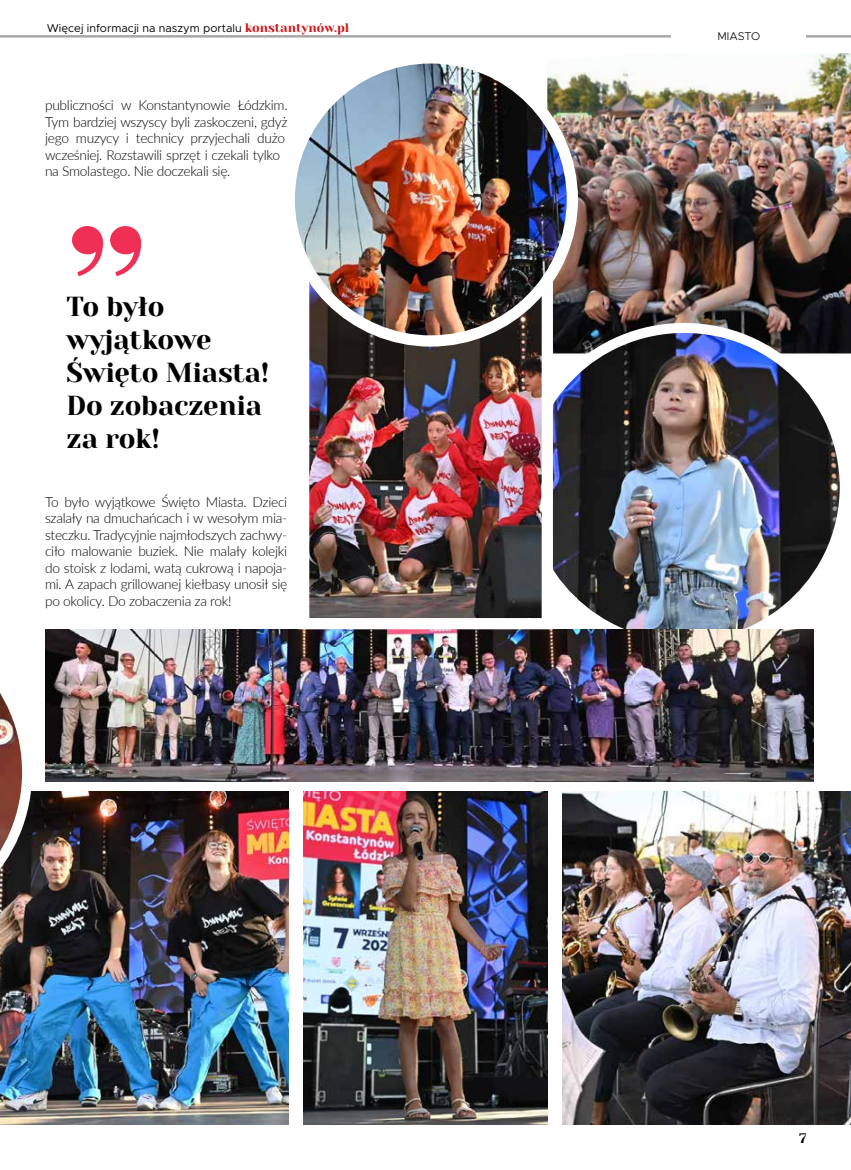
<style>
.page{position:relative;width:851px;height:1170px;background:#fff}
.page>*{position:absolute;margin:0;border:0;box-sizing:border-box;transform-origin:0 0}
.t1{font:27.5px/33px "Yeseva One";letter-spacing:-.01em;color:#000}
.t2{font:300 13.75px/16.5px "Lato";letter-spacing:-.02em;color:#000}
.t3{font:13.75px "Yeseva One";color:#000}
.t4{font:11.25px "Metropolis";color:#000}
.t5{font:300 11.25px "Metropolis";color:#000}
.s1{font-family:"Yeseva One";font-size:12.5px;color:#cd1719}
</style>
<div class="page">
<hr style="left:0;top:35px;width:850px;height:3px;background:#a8a8a7">
<img style="left:547px;top:53px;width:303px;height:300px">
<img style="left:553px;top:328px;width:291px;height:317px">
<img style="left:562px;top:791px;width:288px;height:333px">
<div style="left:671px;top:31px;width:134px;height:11px;background:#fff"></div>
<svg style="left:72px;top:226px;width:69px;height:50px"></svg>
<img style="left:303px;top:791px;width:244px;height:333px">
<img style="left:0;top:791px;width:288px;height:333px">
<img style="left:45px;top:629px;width:768px;height:152px">
<img style="left:310px;top:283px;width:231px;height:334px">
<img style="left:289px;top:58px;width:283px;height:283px;border-radius:141px">
<div style="left:283px;top:52px;width:295px;height:294px;border:11px solid #fff;border-radius:50%"></div>
<img style="left:0;top:693px;width:32px;height:241px">
<p class="t4" style="left:47px;top:21px;width:304px">Więcej informacji na naszym portalu <span class="s1">konstantynów.pl</span></p>
<p class="t2" style="left:45px;top:97px;width:244px">publiczności w Konstantynowie Łódzkim.<br>Tym bardziej wszyscy byli zaskoczeni, gdyż jego muzycy i technicy przyjechali dużo wcześniej. Rozstawili sprzęt i czekali tylko na Smolastego. Nie doczekali się.</p>
<h1 class="t1" style="left:67px;top:290px;width:204px">To było wyjątkowe<br>Święto Miasta!<br>Do zobaczenia za rok!</h1>
<p class="t2" style="left:45px;top:493px;width:244px;text-align:justify">To było wyjątkowe Święto Miasta. Dzieci szalały na dmuchańcach i w wesołym mia&shy;steczku. Tradycyjnie najmłodszych zachwy&shy;ciło malowanie buziek. Nie malały kolejki do stoisk z lodami, watą cukrową i napoja&shy;mi. A zapach grillowanej kiełbasy unosił się po okolicy. Do zobaczenia za rok!</p>
<p class="t5" style="left:717px;top:29px;width:44px">MIASTO</p>
<p class="t3" style="left:798px;top:1129px;width:9px">7</p>
</div>
